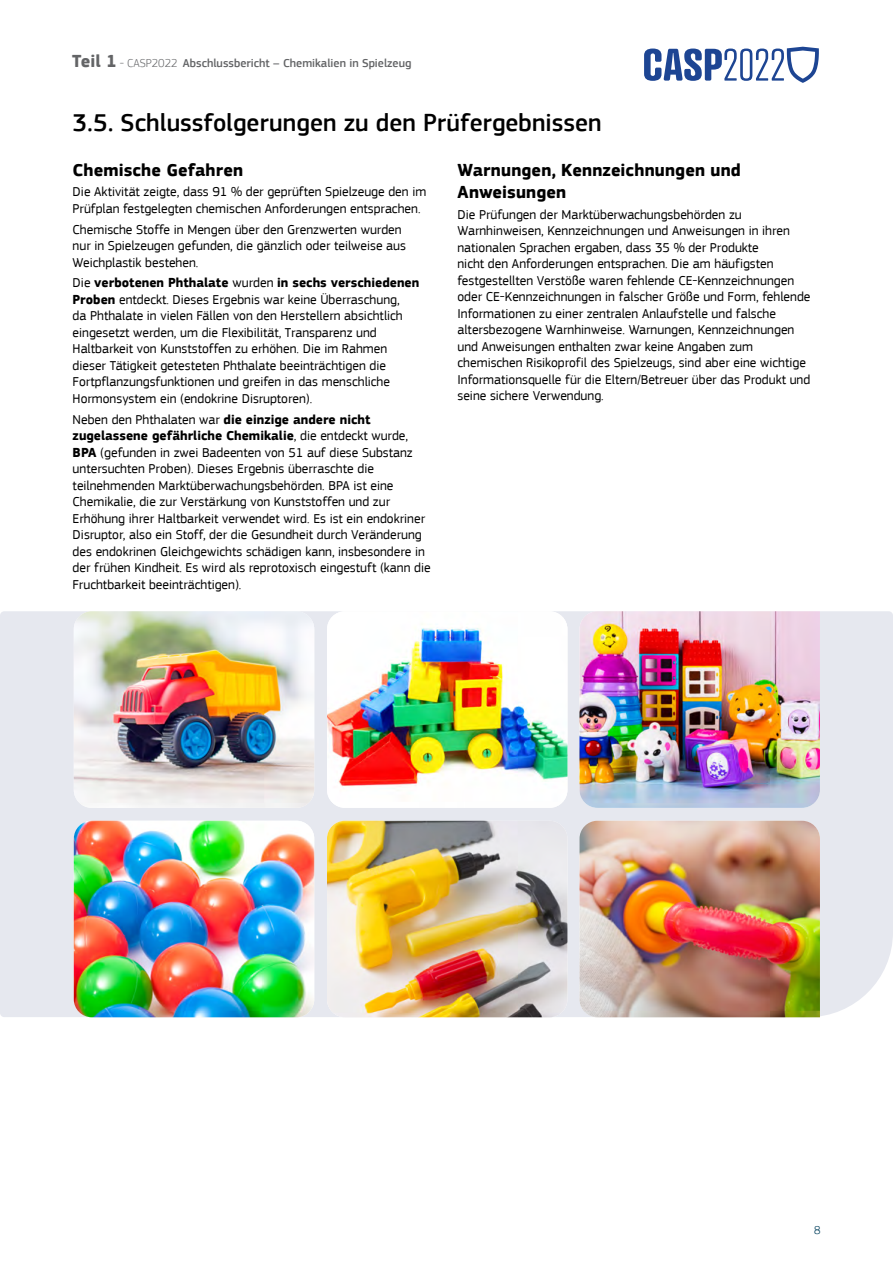
<style>
.page{position:relative;width:893px;height:1263px;background:#fff}
.page>*{position:absolute;margin:0;border:0;box-sizing:border-box;transform-origin:0 0}
.t1{font:500 25.5px "EC Square Sans Pro";color:#000}
.t2{font:700 18px/22.5px "EC Square Sans Pro";letter-spacing:.005em;color:#000}
.t3{font:13.5px/16.5px "EC Square Sans Pro";color:#000}
.t4{font:500 12px "EC Square Sans Pro";color:#636466}
.t5{font:300 12px "EC Square Sans Pro";color:#02405d}
.s1{font-weight:700;font-size:18px}
.s2{font-weight:300}
.s3{font-weight:700}
</style>
<div class="page">
<div style="left:0;top:611px;width:893px;height:406px;background:#e6e8ef"></div>
<img style="left:74px;top:611px;width:240px;height:197px">
<img style="left:327px;top:611px;width:240px;height:197px">
<img style="left:579px;top:611px;width:241px;height:197px">
<img style="left:74px;top:821px;width:240px;height:196px">
<img style="left:327px;top:821px;width:240px;height:196px">
<img style="left:579px;top:821px;width:241px;height:196px">
<svg style="left:644px;top:47px;width:175px;height:36px"></svg>
<p class="t4" style="left:72px;top:56px;width:341px"><span class="s1">Teil 1</span> <span class="s2">- CASP2022</span> Abschlussbericht – Chemikalien in Spielzeug</p>
<h1 class="t1" style="left:73px;top:107px;width:530px">3.5. Schlussfolgerungen zu den Prüfergebnissen</h1>
<h2 class="t2" style="left:73px;top:159px;width:172px">Chemische Gefahren</h2>
<p class="t3" style="left:73px;top:184px;width:355px">Die Aktivität zeigte, dass 91 % der geprüften Spielzeuge den im<br>Prüfplan festgelegten chemischen Anforderungen entsprachen.</p>
<p class="t3" style="left:73px;top:221px;width:335px">Chemische Stoffe in Mengen über den Grenzwerten wurden nur in Spielzeugen gefunden, die gänzlich oder teilweise aus<br>Weichplastik bestehen.</p>
<p class="t3" style="left:73px;top:275px;width:348px">Die <span class="s3">verbotenen Phthalate</span> wurden <span class="s3">in sechs verschiedenen Proben</span> entdeckt. Dieses Ergebnis war keine Überraschung,<br>da Phthalate in vielen Fällen von den Herstellern absichtlich eingesetzt werden, um die Flexibilität, Transparenz und Haltbarkeit von Kunststoffen zu erhöhen. Die im Rahmen dieser Tätigkeit getesteten Phthalate beeinträchtigen die Fortpflanzungsfunktionen und greifen in das menschliche Hormonsystem ein (endokrine Disruptoren).</p>
<p class="t3" style="left:73px;top:411px;width:359px">Neben den Phthalaten war <span class="s3">die einzige andere nicht zugelassene gefährliche Chemikalie</span>, die entdeckt wurde, <span class="s3">BPA</span> (gefunden in zwei Badeenten von 51 auf diese Substanz untersuchten Proben). Dieses Ergebnis überraschte die teilnehmenden Marktüberwachungsbehörden. BPA ist eine Chemikalie, die zur Verstärkung von Kunststoffen und zur Erhöhung ihrer Haltbarkeit verwendet wird. Es ist ein endokriner Disruptor, also ein Stoff, der die Gesundheit durch Veränderung des endokrinen Gleichgewichts schädigen kann, insbesondere in der frühen Kindheit. Es wird als reprotoxisch eingestuft (kann die Fruchtbarkeit beeinträchtigen).</p>
<h2 class="t2" style="left:457px;top:159px;width:285px">Warnungen, Kennzeichnungen und<br>Anweisungen</h2>
<p class="t3" style="left:457px;top:206px;width:354px">Die Prüfungen der Marktüberwachungsbehörden zu Warnhinweisen, Kennzeichnungen und Anweisungen in ihren nationalen Sprachen ergaben, dass 35 % der Produkte<br>nicht den Anforderungen entsprachen. Die am häufigsten festgestellten Verstöße waren fehlende CE-Kennzeichnungen oder CE-Kennzeichnungen in falscher Größe und Form, fehlende Informationen zu einer zentralen Anlaufstelle und falsche altersbezogene Warnhinweise. Warnungen, Kennzeichnungen und Anweisungen enthalten zwar keine Angaben zum chemischen Risikoprofil des Spielzeugs, sind aber eine wichtige Informationsquelle für die Eltern/Betreuer über das Produkt und seine sichere Verwendung.</p>
<p class="t5" style="left:814px;top:1223px;width:8px">8</p>
</div>
